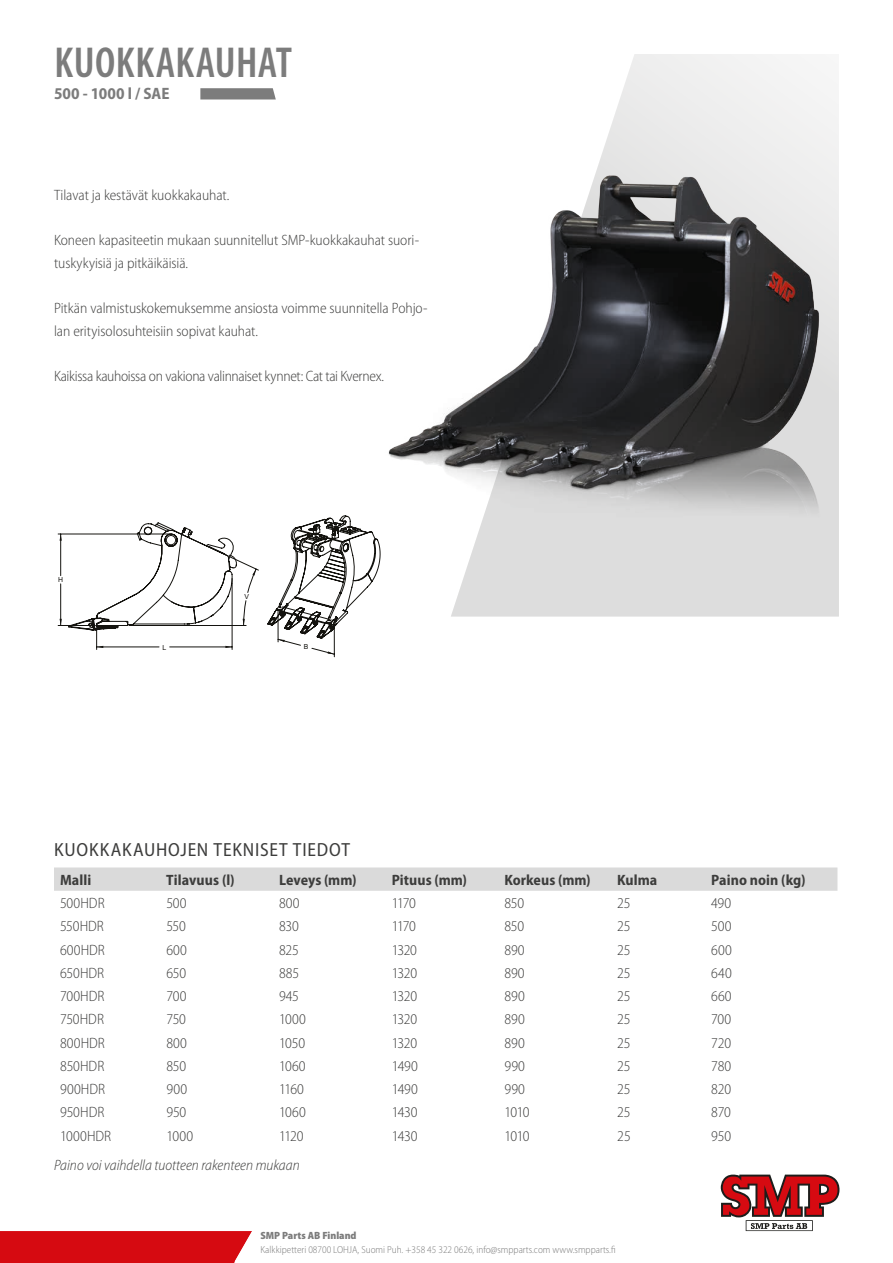
<style>
.page{position:relative;width:893px;height:1263px;background:#fff}
.page>*{position:absolute;margin:0;border:0;box-sizing:border-box;transform-origin:0 0}
.t1{font:600 condensed 43.5px "Myriad Pro";letter-spacing:.01em;color:#7c7c7c}
.t2{font:semi-condensed 19.05px "Myriad Pro";letter-spacing:.045em;color:#3d3d3c}
.t3{font:700 semi-condensed 16.5px "Myriad Pro";letter-spacing:-.005em;color:#7c7c7c}
.t4{font:300 semi-condensed 15px/22.5px "Myriad Pro";letter-spacing:-.005em;color:#3d3d3c}
.t5{font:700 semi-condensed 15px "Myriad Pro";letter-spacing:.005em;color:#3d3d3c}
.t6{font:italic 300 semi-condensed 15px "Myriad Pro";color:#3d3d3c}
.t7{font:900 semi-condensed 10.5px "Myriad Pro";color:#7c7c7c}
.t8{font:300 semi-condensed 10.2px "Myriad Pro";color:#7c7c7c}
.t9{font:6.9px "Arial";color:#14130f}
</style>
<div class="page">
<svg style="left:451px;top:54px;width:388px;height:563px"></svg>
<div style="left:0;top:1231px;width:252px;height:32px;background:#d60a11"></div>
<svg style="left:721px;top:1174px;width:118px;height:57px"></svg>
<img style="left:388px;top:139px;width:451px;height:404px">
<svg style="left:68px;top:516px;width:312px;height:141px"></svg>
<hr style="left:170px;top:647px;width:62px;height:1px;background:#14130f">
<hr style="left:97px;top:647px;width:62px;height:1px;background:#14130f">
<hr style="left:58px;top:625px;width:37px;height:1px;background:#14130f">
<hr style="left:58px;top:534px;width:112px;height:1px;background:#14130f">
<hr style="left:60px;top:584px;width:1px;height:41px;background:#14130f">
<hr style="left:60px;top:534px;width:1px;height:42px;background:#14130f">
<svg style="left:200px;top:88px;width:76px;height:11px"></svg>
<div style="left:54px;top:867px;width:783px;height:24px;background:#dadada"></div>
<h1 class="t1" style="left:54px;top:36px;width:239px">KUOKKAKAUHAT</h1>
<p class="t3" style="left:54px;top:85px;width:117px">500 - 1000 l / SAE</p>
<p class="t4" style="left:54px;top:185px;width:177px">Tilavat ja kestävät kuokkakauhat.</p>
<p class="t4" style="left:54px;top:230px;width:367px">Koneen kapasiteetin mukaan suunnitellut SMP-kuokkakauhat suori&shy;tuskykyisiä ja pitkäikäisiä.</p>
<p class="t4" style="left:54px;top:297px;width:375px">Pitkän valmistuskokemuksemme ansiosta voimme suunnitella Pohjo&shy;lan erityisolosuhteisiin sopivat kauhat.</p>
<p class="t4" style="left:54px;top:365px;width:332px">Kaikissa kauhoissa on vakiona valinnaiset kynnet: Cat tai Kvernex.</p>
<p class="t9" style="left:58px;top:575px;width:6px">H</p>
<p class="t9" style="left:162px;top:642px;width:5px">L</p>
<p class="t9" style="left:244px;top:592px;width:6px">V</p>
<p class="t9" style="left:304px;top:642px;width:6px">B</p>
<p class="t2" style="left:54px;top:839px;width:297px">KUOKKAKAUHOJEN TEKNISET TIEDOT</p>
<p class="t5" style="left:60px;top:871px;width:33px">Malli</p>
<p class="t5" style="left:166px;top:871px;width:70px">Tilavuus (l)</p>
<p class="t5" style="left:279px;top:871px;width:79px">Leveys (mm)</p>
<p class="t5" style="left:392px;top:871px;width:77px">Pituus (mm)</p>
<p class="t5" style="left:504px;top:871px;width:88px">Korkeus (mm)</p>
<p class="t5" style="left:617px;top:871px;width:42px">Kulma</p>
<p class="t5" style="left:711px;top:871px;width:96px">Paino noin (kg)</p>
<p class="t4" style="left:60px;top:892px;width:46px">500HDR</p>
<p class="t4" style="left:166px;top:892px;width:22px">500</p>
<p class="t4" style="left:279px;top:892px;width:22px">800</p>
<p class="t4" style="left:392px;top:892px;width:26px">1170</p>
<p class="t4" style="left:504px;top:892px;width:21px">850</p>
<p class="t4" style="left:617px;top:892px;width:15px">25</p>
<p class="t4" style="left:711px;top:892px;width:22px">490</p>
<p class="t4" style="left:60px;top:915px;width:45px">550HDR</p>
<p class="t4" style="left:166px;top:915px;width:21px">550</p>
<p class="t4" style="left:279px;top:915px;width:21px">830</p>
<p class="t4" style="left:392px;top:915px;width:26px">1170</p>
<p class="t4" style="left:504px;top:915px;width:21px">850</p>
<p class="t4" style="left:617px;top:915px;width:15px">25</p>
<p class="t4" style="left:711px;top:915px;width:22px">500</p>
<p class="t4" style="left:60px;top:938px;width:46px">600HDR</p>
<p class="t4" style="left:166px;top:938px;width:22px">600</p>
<p class="t4" style="left:279px;top:938px;width:21px">825</p>
<p class="t4" style="left:392px;top:938px;width:27px">1320</p>
<p class="t4" style="left:504px;top:938px;width:22px">890</p>
<p class="t4" style="left:617px;top:938px;width:15px">25</p>
<p class="t4" style="left:711px;top:938px;width:22px">600</p>
<p class="t4" style="left:60px;top:962px;width:46px">650HDR</p>
<p class="t4" style="left:166px;top:962px;width:21px">650</p>
<p class="t4" style="left:279px;top:962px;width:22px">885</p>
<p class="t4" style="left:392px;top:962px;width:27px">1320</p>
<p class="t4" style="left:504px;top:962px;width:22px">890</p>
<p class="t4" style="left:617px;top:962px;width:15px">25</p>
<p class="t4" style="left:711px;top:962px;width:22px">640</p>
<p class="t4" style="left:60px;top:985px;width:46px">700HDR</p>
<p class="t4" style="left:166px;top:985px;width:22px">700</p>
<p class="t4" style="left:279px;top:985px;width:21px">945</p>
<p class="t4" style="left:392px;top:985px;width:27px">1320</p>
<p class="t4" style="left:504px;top:985px;width:22px">890</p>
<p class="t4" style="left:617px;top:985px;width:15px">25</p>
<p class="t4" style="left:711px;top:985px;width:22px">660</p>
<p class="t4" style="left:60px;top:1008px;width:45px">750HDR</p>
<p class="t4" style="left:166px;top:1008px;width:21px">750</p>
<p class="t4" style="left:279px;top:1008px;width:28px">1000</p>
<p class="t4" style="left:392px;top:1008px;width:27px">1320</p>
<p class="t4" style="left:504px;top:1008px;width:22px">890</p>
<p class="t4" style="left:617px;top:1008px;width:15px">25</p>
<p class="t4" style="left:711px;top:1008px;width:22px">700</p>
<p class="t4" style="left:60px;top:1031px;width:46px">800HDR</p>
<p class="t4" style="left:166px;top:1031px;width:22px">800</p>
<p class="t4" style="left:279px;top:1031px;width:27px">1050</p>
<p class="t4" style="left:392px;top:1031px;width:27px">1320</p>
<p class="t4" style="left:504px;top:1031px;width:22px">890</p>
<p class="t4" style="left:617px;top:1031px;width:15px">25</p>
<p class="t4" style="left:711px;top:1031px;width:21px">720</p>
<p class="t4" style="left:60px;top:1055px;width:46px">850HDR</p>
<p class="t4" style="left:166px;top:1055px;width:21px">850</p>
<p class="t4" style="left:279px;top:1055px;width:28px">1060</p>
<p class="t4" style="left:392px;top:1055px;width:27px">1490</p>
<p class="t4" style="left:504px;top:1055px;width:22px">990</p>
<p class="t4" style="left:617px;top:1055px;width:15px">25</p>
<p class="t4" style="left:711px;top:1055px;width:21px">780</p>
<p class="t4" style="left:60px;top:1078px;width:46px">900HDR</p>
<p class="t4" style="left:166px;top:1078px;width:22px">900</p>
<p class="t4" style="left:279px;top:1078px;width:26px">1160</p>
<p class="t4" style="left:392px;top:1078px;width:27px">1490</p>
<p class="t4" style="left:504px;top:1078px;width:22px">990</p>
<p class="t4" style="left:617px;top:1078px;width:15px">25</p>
<p class="t4" style="left:711px;top:1078px;width:21px">820</p>
<p class="t4" style="left:60px;top:1101px;width:46px">950HDR</p>
<p class="t4" style="left:166px;top:1101px;width:21px">950</p>
<p class="t4" style="left:279px;top:1101px;width:28px">1060</p>
<p class="t4" style="left:392px;top:1101px;width:27px">1430</p>
<p class="t4" style="left:504px;top:1101px;width:27px">1010</p>
<p class="t4" style="left:617px;top:1101px;width:15px">25</p>
<p class="t4" style="left:711px;top:1101px;width:21px">870</p>
<p class="t4" style="left:60px;top:1124px;width:53px">1000HDR</p>
<p class="t4" style="left:166px;top:1124px;width:28px">1000</p>
<p class="t4" style="left:279px;top:1124px;width:26px">1120</p>
<p class="t4" style="left:392px;top:1124px;width:27px">1430</p>
<p class="t4" style="left:505px;top:1124px;width:27px">1010</p>
<p class="t4" style="left:617px;top:1124px;width:15px">25</p>
<p class="t4" style="left:711px;top:1124px;width:21px">950</p>
<p class="t6" style="left:54px;top:1157px;width:247px">Paino voi vaihdella tuotteen rakenteen mukaan</p>
<p class="t7" style="left:260px;top:1229px;width:98px">SMP Parts AB Finland</p>
<p class="t8" style="left:260px;top:1244px;width:357px">Kalkkipetteri 08700 LOHJA, Suomi Puh. +358 45 322 0626, info@smpparts.com www.smpparts.fi</p>
</div>
